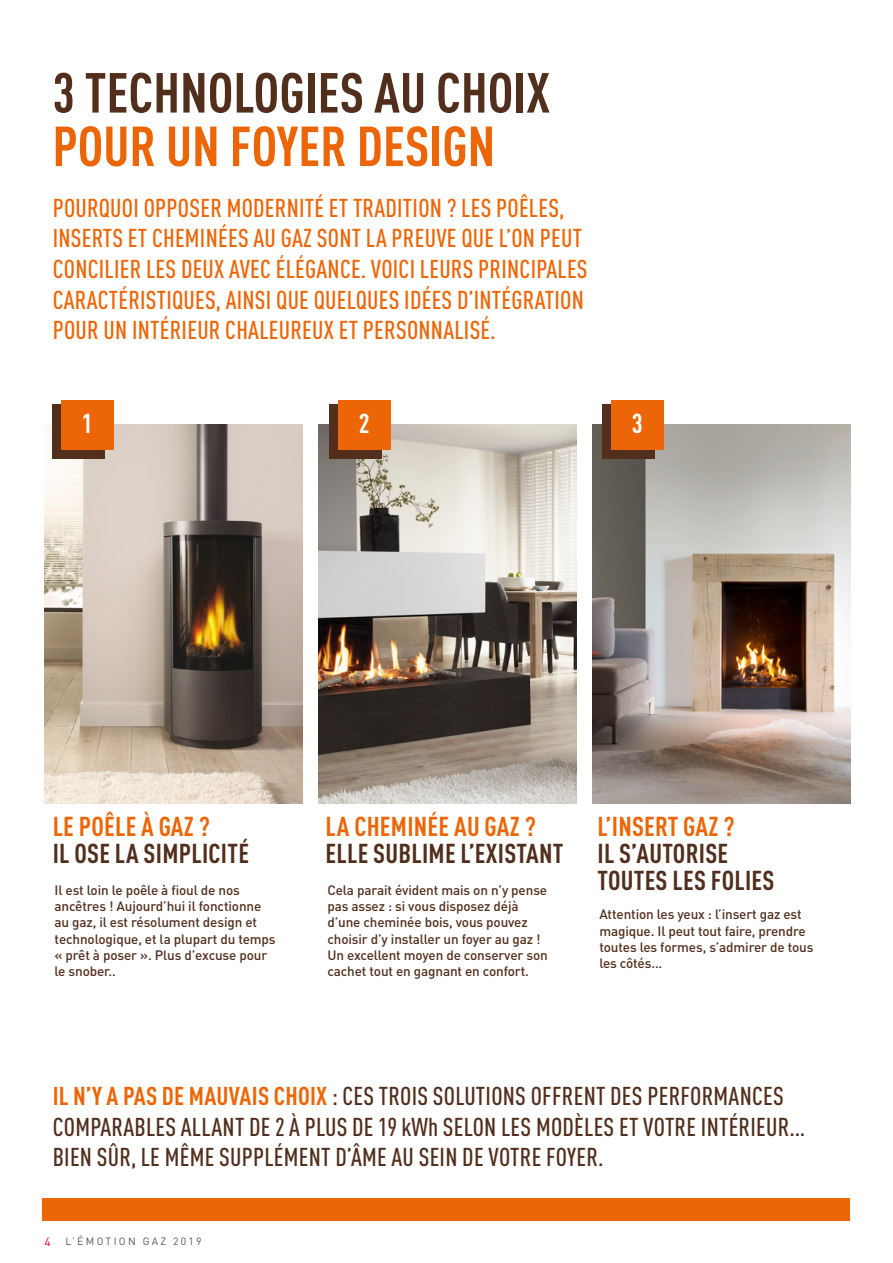
<style>
.page{position:relative;width:893px;height:1263px;background:#fff}
.page>*{position:absolute;margin:0;border:0;box-sizing:border-box;transform-origin:0 0}
.t1{font:700 condensed 55.5px "DIN Pro";color:#522f1d}
.t2{font:700 condensed 55.5px "DIN Pro";color:#ec6608}
.t3{font:700 condensed 27px/27px "DIN Pro";letter-spacing:.01em;color:#522f1d}
.t4{font:700 condensed 27px "DIN Pro";letter-spacing:.01em;color:#ec6608}
.t5{font:700 condensed 27px "DIN Pro";color:#fff}
.t6{font:500 condensed 25.5px/30.6px "DIN Pro";letter-spacing:.01em;color:#ec6608}
.t7{font:500 condensed 25.5px/30.6px "DIN Pro";letter-spacing:.01em;color:#522f1d}
.t8{font:500 13.5px/16.2px "DIN Pro";letter-spacing:-.01em;color:#522f1d}
.t9{font:10.5px "DIN Pro";letter-spacing:.22em;color:#575756}
.s1{font-weight:700;color:#ec6608}
.s2{font-size:12px;color:#e00326}
</style>
<div class="page">
<div style="left:43px;top:1198px;width:807px;height:22px;background:#ec6608"></div>
<img style="left:45px;top:425px;width:257px;height:379px">
<img style="left:319px;top:425px;width:257px;height:379px">
<img style="left:593px;top:425px;width:257px;height:379px">
<div style="left:52px;top:404px;width:53px;height:54px;background:#522f1d"></div>
<div style="left:330px;top:404px;width:52px;height:54px;background:#522f1d"></div>
<div style="left:603px;top:404px;width:52px;height:54px;background:#522f1d"></div>
<div style="left:61px;top:400px;width:53px;height:50px;background:#ec6608"></div>
<div style="left:338px;top:400px;width:53px;height:50px;background:#ec6608"></div>
<div style="left:611px;top:400px;width:53px;height:50px;background:#ec6608"></div>
<h1 class="t1" style="left:52px;top:51px;width:499px">3 TECHNOLOGIES AU CHOIX</h1>
<h1 class="t2" style="left:52px;top:104px;width:444px">POUR UN FOYER DESIGN</h1>
<p class="t6" style="left:53px;top:190px;width:536px">POURQUOI OPPOSER MODERNITÉ ET TRADITION ? LES POÊLES, INSERTS ET CHEMINÉES AU GAZ SONT LA PREUVE QUE L’ON PEUT CONCILIER LES DEUX AVEC ÉLÉGANCE. VOICI LEURS PRINCIPALES CARACTÉRISTIQUES, AINSI QUE QUELQUES IDÉES D’INTÉGRATION POUR UN INTÉRIEUR CHALEUREUX ET PERSONNALISÉ.</p>
<h2 class="t5" style="left:82px;top:403px;width:12px">1</h2>
<h2 class="t5" style="left:359px;top:403px;width:12px">2</h2>
<h2 class="t5" style="left:632px;top:403px;width:12px">3</h2>
<h2 class="t4" style="left:53px;top:806px;width:159px">LE POÊLE À GAZ ?</h2>
<h2 class="t3" style="left:53px;top:838px;width:198px">IL OSE LA SIMPLICITÉ</h2>
<p class="t8" style="left:55px;top:881px;width:223px">Il est loin le poêle à fioul de nos ancêtres ! Aujourd’hui il fonctionne au gaz, il est résolument design et technologique, et la plupart du temps « prêt à poser ». Plus d’excuse pour le snober..</p>
<h2 class="t4" style="left:326px;top:806px;width:212px">LA CHEMINÉE AU GAZ ?</h2>
<h2 class="t3" style="left:326px;top:838px;width:239px">ELLE SUBLIME L’EXISTANT</h2>
<p class="t8" style="left:327px;top:881px;width:222px">Cela parait évident mais on n’y pense pas assez : si vous disposez déjà d’une cheminée bois, vous pouvez choisir d’y installer un foyer au gaz !<br>Un excellent moyen de conserver son cachet tout en gagnant en confort.</p>
<h2 class="t4" style="left:597px;top:806px;width:139px">L’INSERT GAZ ?</h2>
<h2 class="t3" style="left:597px;top:838px;width:179px">IL S’AUTORISE<br>TOUTES LES FOLIES</h2>
<p class="t8" style="left:599px;top:906px;width:216px">Attention les yeux : l’insert gaz est magique. Il peut tout faire, prendre toutes les formes, s’admirer de tous les côtés...</p>
<h3 class="t7" style="left:53px;top:1078px;width:754px"><span class="s1">IL N’Y A PAS DE MAUVAIS CHOIX</span> : CES TROIS SOLUTIONS OFFRENT DES PERFORMANCES<br>COMPARABLES ALLANT DE 2 À PLUS DE 19 kWh SELON LES MODÈLES ET VOTRE INTÉRIEUR...<br>BIEN SÛR, LE MÊME SUPPLÉMENT D’ÂME AU SEIN DE VOTRE FOYER.</h3>
<p class="t9" style="left:45px;top:1232px;width:158px"><span class="s2">4</span> L’ÉMOTION GAZ 2019</p>
</div>
